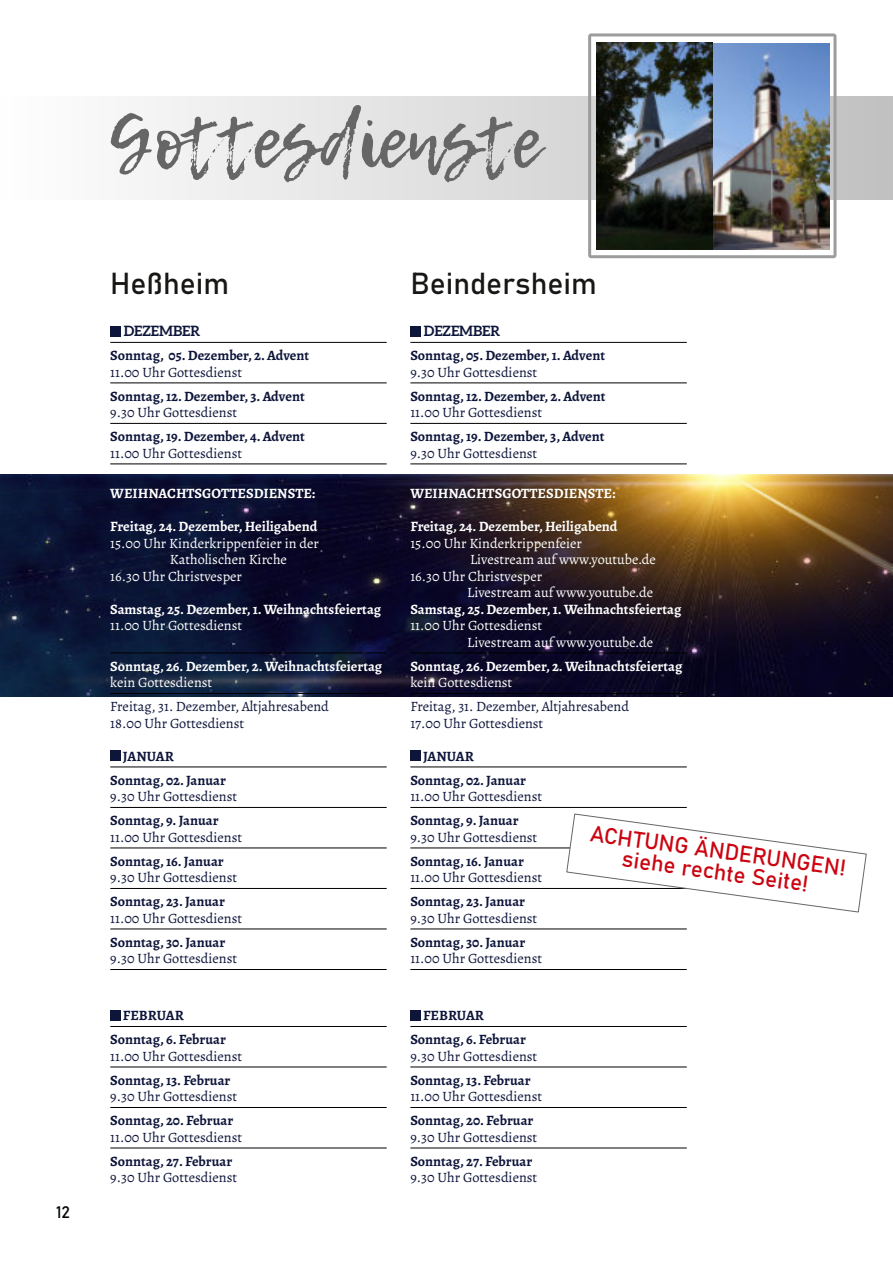
<style>
.page{position:relative;width:893px;height:1263px;background:#fff}
.page>*{position:absolute;margin:0;border:0;box-sizing:border-box;transform-origin:0 0}
.t1{font:73.8px "Lemon Tuesday";color:#666}
.t2{font:30px "Bahnschrift";color:#181715}
.t3{font:22.5px/21px "Bahnschrift";color:#cb0410;text-align:center}
.t4{font:16.5px "Bahnschrift";color:#000706}
.t5{font:14.25px/16.5px "Alegreya";color:#0e153a}
.t6{font:700 14.25px/24px "Alegreya";color:#0e153a}
.t7{font:700 14.25px "Alegreya";color:#fff}
.t8{font:14.25px/16.5px "Alegreya";color:#fff}
.t9{font:700 14.25px "Aleo";color:#0e153a}
</style>
<div class="page">
<img style="left:0;top:474px;width:893px;height:222px">
<svg style="left:143px;top:96px;width:750px;height:104px"></svg>
<svg style="left:588px;top:33px;width:248px;height:225px"></svg>
<img style="left:596px;top:42px;width:233px;height:208px">
<hr style="left:110px;top:342px;width:277px;height:1px;background:#000">
<hr style="left:110px;top:383px;width:277px;height:1px;background:#000">
<hr style="left:110px;top:423px;width:277px;height:1px;background:#000">
<hr style="left:110px;top:464px;width:277px;height:1px;background:#000">
<hr style="left:110px;top:653px;width:277px;height:1px;background:#000">
<hr style="left:110px;top:693px;width:277px;height:1px;background:#000">
<hr style="left:110px;top:767px;width:277px;height:1px;background:#000">
<hr style="left:110px;top:807px;width:277px;height:1px;background:#000">
<hr style="left:110px;top:848px;width:277px;height:1px;background:#000">
<hr style="left:110px;top:888px;width:277px;height:1px;background:#000">
<hr style="left:110px;top:929px;width:277px;height:1px;background:#000">
<hr style="left:110px;top:969px;width:277px;height:1px;background:#000">
<hr style="left:110px;top:1026px;width:277px;height:1px;background:#000">
<hr style="left:110px;top:1067px;width:277px;height:1px;background:#000">
<hr style="left:110px;top:1107px;width:277px;height:1px;background:#000">
<hr style="left:110px;top:1148px;width:277px;height:1px;background:#000">
<div style="left:110px;top:326px;width:10px;height:10px;background:#0e153a"></div>
<div style="left:110px;top:750px;width:10px;height:11px;background:#0e153a"></div>
<div style="left:110px;top:1010px;width:10px;height:10px;background:#0e153a"></div>
<hr style="left:410px;top:342px;width:277px;height:1px;background:#000">
<hr style="left:410px;top:383px;width:277px;height:1px;background:#000">
<hr style="left:410px;top:423px;width:277px;height:1px;background:#000">
<hr style="left:410px;top:464px;width:277px;height:1px;background:#000">
<hr style="left:410px;top:653px;width:277px;height:1px;background:#000">
<hr style="left:410px;top:693px;width:277px;height:1px;background:#000">
<hr style="left:410px;top:767px;width:277px;height:1px;background:#000">
<hr style="left:410px;top:807px;width:277px;height:1px;background:#000">
<hr style="left:410px;top:848px;width:277px;height:1px;background:#000">
<hr style="left:410px;top:888px;width:277px;height:1px;background:#000">
<hr style="left:410px;top:929px;width:277px;height:1px;background:#000">
<hr style="left:410px;top:969px;width:277px;height:1px;background:#000">
<hr style="left:410px;top:1026px;width:277px;height:1px;background:#000">
<hr style="left:410px;top:1067px;width:277px;height:1px;background:#000">
<hr style="left:410px;top:1107px;width:277px;height:1px;background:#000">
<hr style="left:410px;top:1148px;width:277px;height:1px;background:#000">
<div style="left:410px;top:326px;width:11px;height:10px;background:#0e153a"></div>
<div style="left:410px;top:750px;width:11px;height:11px;background:#0e153a"></div>
<div style="left:410px;top:1010px;width:11px;height:10px;background:#0e153a"></div>
<svg style="left:566px;top:813px;width:301px;height:100px"></svg>
<p class="t4" style="left:56px;top:1205px;width:16px">12</p>
<h1 class="t1" style="left:109px;top:87px;width:433px">Gottesdienste</h1>
<h2 class="t2" style="left:110px;top:270px;width:120px">Heßheim</h2>
<p class="t9" style="left:124px;top:325px;width:78px">DEZEMBER</p>
<p class="t6" style="left:110px;top:343px;width:200px">Sonntag, 05. Dezember, 2. Advent</p>
<p class="t5" style="left:110px;top:364px;width:133px">11.00 Uhr Gottesdienst</p>
<p class="t6" style="left:110px;top:384px;width:196px">Sonntag, 12. Dezember, 3. Advent</p>
<p class="t5" style="left:110px;top:404px;width:128px">9.30 Uhr Gottesdienst</p>
<p class="t6" style="left:110px;top:424px;width:196px">Sonntag, 19. Dezember, 4. Advent</p>
<p class="t5" style="left:110px;top:445px;width:133px">11.00 Uhr Gottesdienst</p>
<p class="t7" style="left:110px;top:484px;width:207px">WEIHNACHTSGOTTESDIENSTE:</p>
<p class="t7" style="left:110px;top:517px;width:209px">Freitag, 24. Dezember, Heiligabend</p>
<p class="t8" style="left:110px;top:535px;width:210px">15.00 Uhr Kinderkrippenfeier in der</p>
<p class="t8" style="left:170px;top:551px;width:119px">Katholischen Kirche</p>
<p class="t8" style="left:110px;top:568px;width:133px">16.30 Uhr Christvesper</p>
<p class="t7" style="left:110px;top:599px;width:272px">Samstag, 25. Dezember, 1.Weihnachtsfeiertag</p>
<p class="t8" style="left:110px;top:617px;width:133px">11.00 Uhr Gottesdienst</p>
<p class="t7" style="left:110px;top:656px;width:273px">Sonntag, 26. Dezember, 2.Weihnachtsfeiertag</p>
<p class="t8" style="left:110px;top:674px;width:103px">kein Gottesdienst</p>
<p class="t5" style="left:110px;top:698px;width:220px">Freitag, 31. Dezember, Altjahresabend<br>18.00 Uhr Gottesdienst</p>
<p class="t6" style="left:110px;top:744px;width:117px;text-indent:13px">JANUAR<br>Sonntag, 02. Januar</p>
<p class="t5" style="left:110px;top:788px;width:128px">9.30 Uhr Gottesdienst</p>
<p class="t6" style="left:110px;top:808px;width:110px">Sonntag, 9. Januar</p>
<p class="t5" style="left:110px;top:829px;width:133px">11.00 Uhr Gottesdienst</p>
<p class="t6" style="left:110px;top:849px;width:115px">Sonntag, 16. Januar</p>
<p class="t5" style="left:110px;top:869px;width:128px">9.30 Uhr Gottesdienst</p>
<p class="t6" style="left:110px;top:889px;width:116px">Sonntag, 23. Januar</p>
<p class="t5" style="left:110px;top:910px;width:133px">11.00 Uhr Gottesdienst</p>
<p class="t6" style="left:110px;top:930px;width:116px">Sonntag, 30. Januar</p>
<p class="t5" style="left:110px;top:950px;width:128px">9.30 Uhr Gottesdienst</p>
<p class="t6" style="left:110px;top:1003px;width:117px;text-indent:13px">FEBRUAR<br>Sonntag, 6. Februar</p>
<p class="t5" style="left:110px;top:1048px;width:133px">11.00 Uhr Gottesdienst</p>
<p class="t6" style="left:110px;top:1068px;width:122px">Sonntag, 13. Februar</p>
<p class="t5" style="left:110px;top:1088px;width:128px">9.30 Uhr Gottesdienst</p>
<p class="t6" style="left:110px;top:1108px;width:125px">Sonntag, 20. Februar</p>
<p class="t5" style="left:110px;top:1129px;width:133px">11.00 Uhr Gottesdienst</p>
<p class="t6" style="left:110px;top:1149px;width:123px">Sonntag, 27. Februar</p>
<p class="t5" style="left:110px;top:1169px;width:128px">9.30 Uhr Gottesdienst</p>
<h2 class="t2" style="left:410px;top:270px;width:188px">Beindersheim</h2>
<p class="t9" style="left:424px;top:325px;width:78px">DEZEMBER</p>
<p class="t6" style="left:410px;top:343px;width:196px">Sonntag, 05. Dezember, 1. Advent</p>
<p class="t5" style="left:410px;top:364px;width:128px">9.30 Uhr Gottesdienst</p>
<p class="t6" style="left:410px;top:384px;width:197px">Sonntag, 12. Dezember, 2. Advent</p>
<p class="t5" style="left:410px;top:404px;width:133px">11.00 Uhr Gottesdienst</p>
<p class="t6" style="left:410px;top:424px;width:196px">Sonntag, 19. Dezember, 3, Advent</p>
<p class="t5" style="left:410px;top:445px;width:128px">9.30 Uhr Gottesdienst</p>
<p class="t7" style="left:410px;top:484px;width:207px">WEIHNACHTSGOTTESDIENSTE:</p>
<p class="t7" style="left:410px;top:517px;width:209px">Freitag, 24. Dezember, Heiligabend</p>
<p class="t8" style="left:410px;top:535px;width:173px">15.00 Uhr Kinderkrippenfeier</p>
<p class="t8" style="left:470px;top:551px;width:187px">Livestream auf www.youtube.de</p>
<p class="t8" style="left:410px;top:568px;width:133px">16.30 Uhr Christvesper</p>
<p class="t8" style="left:467px;top:584px;width:187px">Livestream auf www.youtube.de</p>
<p class="t7" style="left:410px;top:599px;width:272px">Samstag, 25. Dezember, 1.Weihnachtsfeiertag</p>
<p class="t8" style="left:467px;top:617px;width:187px;text-indent:-57px">11.00 Uhr Gottesdienst<br>Livestream auf www.youtube.de</p>
<p class="t7" style="left:410px;top:656px;width:273px">Sonntag, 26. Dezember, 2.Weihnachtsfeiertag</p>
<p class="t8" style="left:410px;top:674px;width:103px">kein Gottesdienst</p>
<p class="t5" style="left:410px;top:698px;width:220px">Freitag, 31. Dezember, Altjahresabend<br>17.00 Uhr Gottesdienst</p>
<p class="t6" style="left:410px;top:744px;width:117px;text-indent:13px">JANUAR<br>Sonntag, 02. Januar</p>
<p class="t5" style="left:410px;top:788px;width:133px">11.00 Uhr Gottesdienst</p>
<p class="t6" style="left:410px;top:808px;width:110px">Sonntag, 9. Januar</p>
<p class="t5" style="left:410px;top:829px;width:128px">9.30 Uhr Gottesdienst</p>
<p class="t6" style="left:410px;top:849px;width:115px">Sonntag, 16. Januar</p>
<p class="t5" style="left:410px;top:869px;width:133px">11.00 Uhr Gottesdienst</p>
<p class="t6" style="left:410px;top:889px;width:116px">Sonntag, 23. Januar</p>
<p class="t5" style="left:410px;top:910px;width:128px">9.30 Uhr Gottesdienst</p>
<p class="t6" style="left:410px;top:930px;width:116px">Sonntag, 30. Januar</p>
<p class="t5" style="left:410px;top:950px;width:133px">11.00 Uhr Gottesdienst</p>
<h3 class="t3" style="left:592px;top:823px;width:259px;rotate:8deg">ACHTUNG ÄNDERUNGEN! siehe rechte Seite!</h3>
<p class="t6" style="left:410px;top:1003px;width:117px;text-indent:13px">FEBRUAR<br>Sonntag, 6. Februar</p>
<p class="t5" style="left:410px;top:1048px;width:128px">9.30 Uhr Gottesdienst</p>
<p class="t6" style="left:410px;top:1068px;width:122px">Sonntag, 13. Februar</p>
<p class="t5" style="left:410px;top:1088px;width:133px">11.00 Uhr Gottesdienst</p>
<p class="t6" style="left:410px;top:1108px;width:125px">Sonntag, 20. Februar</p>
<p class="t5" style="left:410px;top:1129px;width:128px">9.30 Uhr Gottesdienst</p>
<p class="t6" style="left:410px;top:1149px;width:123px">Sonntag, 27. Februar</p>
<p class="t5" style="left:410px;top:1169px;width:128px">9.30 Uhr Gottesdienst</p>
</div>
